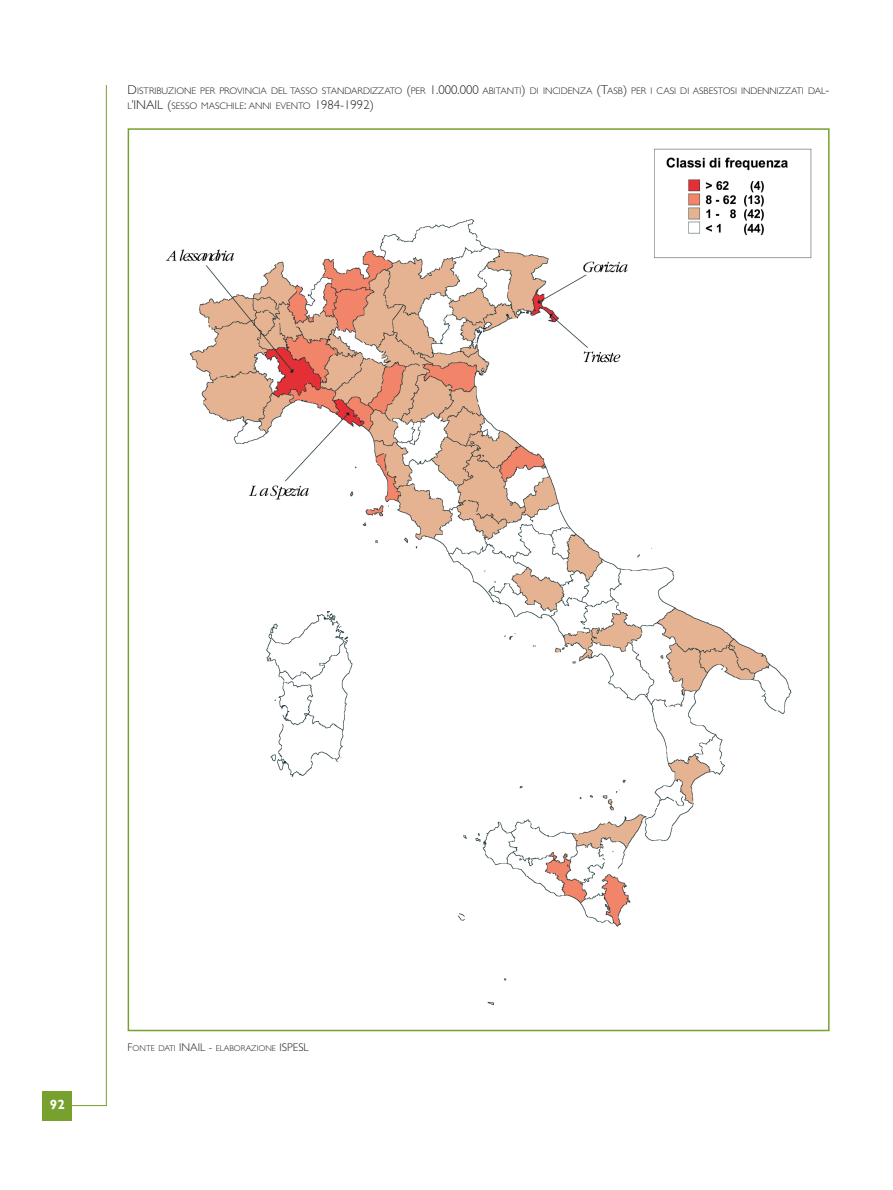
<style>
.page{position:relative;width:893px;height:1190px;background:#fff}
.page>*{position:absolute;margin:0;border:0;box-sizing:border-box;transform-origin:0 0}
.t1{font:700 13.5px "Gill Sans";color:#fff}
.t2{font:300 9.6px/15.3px "Gill Sans";color:#231f20}
.t3{font:300 8.4px "Gill Sans";color:#231f20}
.s1{font-size:12.75px}
.s2{font-size:11.25px}
</style>
<div class="page">
<hr style="left:106px;top:85px;width:1px;height:1021px;background:#77a02e">
<hr style="left:71px;top:1105px;width:36px;height:1px;background:#77a02e">
<div style="left:43px;top:1091px;width:29px;height:29px;background:#77a02e"></div>
<img style="left:165px;top:148px;width:647px;height:857px">
<p class="t2" style="left:128px;top:84px;width:703px"><span class="s1">D</span>ISTRIBUZIONE PER PROVINCIA DEL TASSO STANDARDIZZATO <span class="s1">(</span>PER <span class="s1">1.000.000</span> ABITANTI<span class="s1">)</span> DI INCIDENZA <span class="s1">(T</span>ASB<span class="s1">)</span> PER I CASI DI ASBESTOSI INDENNIZZATI DAL<span class="s1">-<br></span>L<span class="s1">’INAIL (</span>SESSO MASCHILE<span class="s1">:</span> ANNI EVENTO <span class="s1">1984-1992)</span></p>
<h1 class="t1" style="left:50px;top:1099px;width:16px">92</h1>
<p class="t3" style="left:128px;top:1045px;width:183px"><span class="s2">F</span>ONTE DATI <span class="s2">INAIL -</span> ELABORAZIONE <span class="s2">ISPESL</span></p>
</div>
